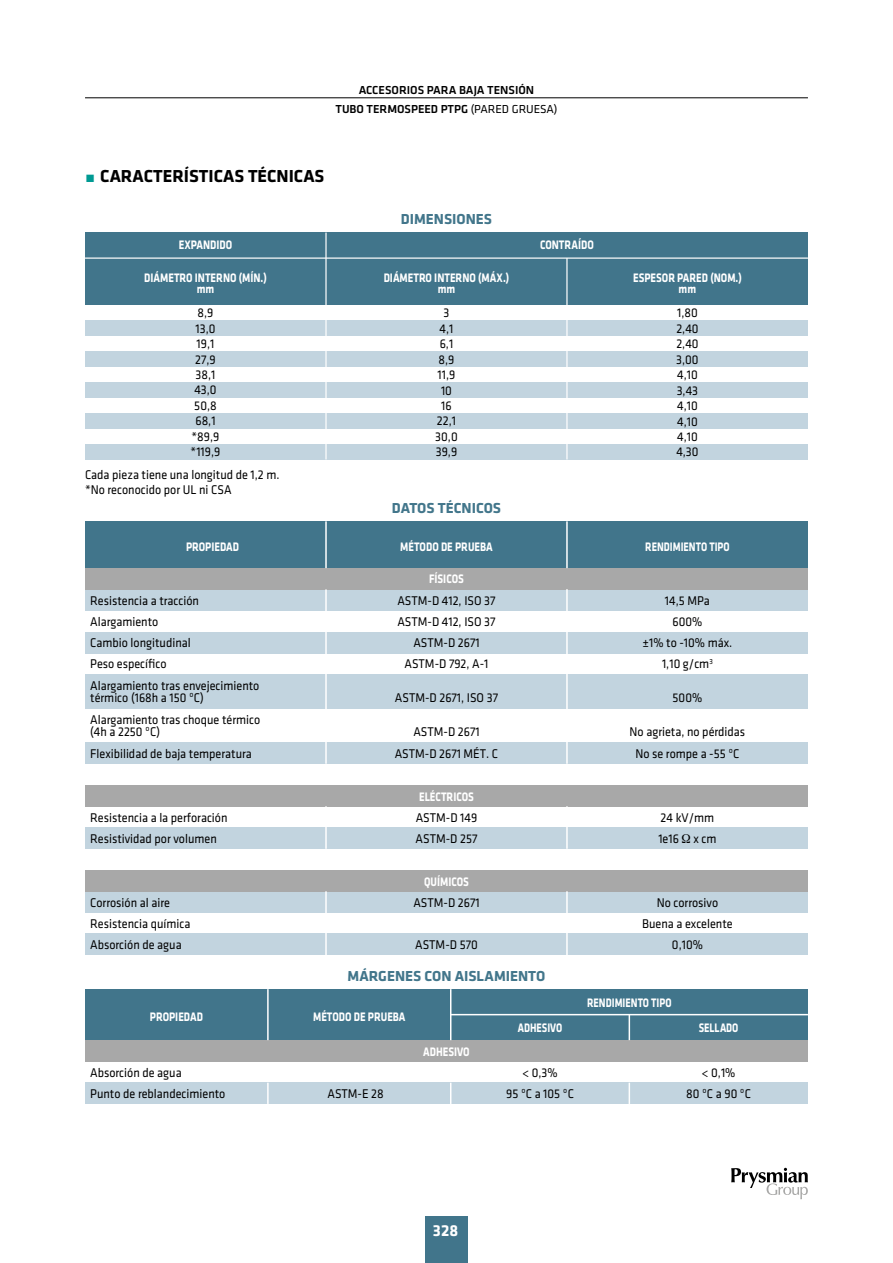
<style>
.page{position:relative;width:893px;height:1263px;background:#fff}
.page>*{position:absolute;margin:0;border:0;box-sizing:border-box;transform-origin:0 0}
.t1{font:700 18px "Klavika";color:#000}
.t2{font:700 16.5px "Klavika";color:#fefefe}
.t3{font:700 15px "Klavika";color:#42768b}
.t4{font:13.05px/15.5px "Klavika";color:#000;scale:.93 1}
.t5{font:700 12.75px/10.5px "Klavika";color:#fff;text-align:center;scale:.82 1}
.t6{font:700 12.75px "Klavika";color:#fff;scale:.79 1}
.t7{font:500 12px/19.2px "Klavika";color:#000;text-align:center}
.s1{font-weight:400}
</style>
<div class="page">
<svg style="left:731px;top:1168px;width:77px;height:31px"></svg>
<div style="left:85px;top:989px;width:723px;height:51px;background:#41758b"></div>
<div style="left:85px;top:1040px;width:723px;height:21px;background:#a8a8a8"></div>
<div style="left:85px;top:1083px;width:723px;height:21px;background:#c2d4df"></div>
<hr style="left:267px;top:989px;width:2px;height:51px;background:#fff">
<hr style="left:450px;top:989px;width:1px;height:51px;background:#fff">
<svg style="left:629px;top:1015px;width:1px;height:25px"></svg>
<hr style="left:451px;top:1014px;width:357px;height:1px;background:#fff">
<hr style="left:267px;top:1083px;width:2px;height:21px;background:#fff">
<svg style="left:450px;top:1083px;width:1px;height:21px"></svg>
<svg style="left:629px;top:1083px;width:1px;height:21px"></svg>
<div style="left:85px;top:521px;width:723px;height:47px;background:#41758b"></div>
<div style="left:85px;top:589px;width:723px;height:22px;background:#c2d4df"></div>
<div style="left:85px;top:632px;width:723px;height:21px;background:#c2d4df"></div>
<div style="left:85px;top:568px;width:723px;height:21px;background:#a8a8a8"></div>
<div style="left:85px;top:742px;width:723px;height:22px;background:#c2d4df"></div>
<div style="left:85px;top:674px;width:723px;height:34px;background:#c2d4df"></div>
<div style="left:85px;top:827px;width:723px;height:22px;background:#c2d4df"></div>
<div style="left:85px;top:785px;width:723px;height:21px;background:#a8a8a8"></div>
<div style="left:85px;top:891px;width:723px;height:21px;background:#c2d4df"></div>
<div style="left:85px;top:934px;width:723px;height:21px;background:#c2d4df"></div>
<div style="left:85px;top:870px;width:723px;height:21px;background:#a8a8a8"></div>
<hr style="left:325px;top:589px;width:2px;height:175px;background:#fff">
<hr style="left:566px;top:589px;width:2px;height:175px;background:#fff">
<hr style="left:325px;top:806px;width:2px;height:43px;background:#fff">
<hr style="left:566px;top:806px;width:2px;height:43px;background:#fff">
<hr style="left:325px;top:521px;width:2px;height:47px;background:#fff">
<hr style="left:566px;top:521px;width:2px;height:47px;background:#fff">
<hr style="left:325px;top:891px;width:2px;height:64px;background:#fff">
<hr style="left:566px;top:891px;width:2px;height:64px;background:#fff">
<div style="left:85px;top:258px;width:723px;height:47px;background:#41758b"></div>
<div style="left:85px;top:320px;width:723px;height:16px;background:#c2d4df"></div>
<div style="left:85px;top:351px;width:723px;height:16px;background:#c2d4df"></div>
<div style="left:85px;top:382px;width:723px;height:16px;background:#c2d4df"></div>
<div style="left:85px;top:413px;width:723px;height:16px;background:#c2d4df"></div>
<div style="left:85px;top:444px;width:723px;height:15px;background:#c2d4df"></div>
<div style="left:85px;top:233px;width:723px;height:25px;background:#41758b"></div>
<hr style="left:85px;top:257px;width:723px;height:2px;background:#fff">
<hr style="left:325px;top:233px;width:2px;height:226px;background:#fff">
<hr style="left:566px;top:258px;width:2px;height:201px;background:#fff">
<hr style="left:85px;top:97px;width:723px;height:1px;background:#000">
<div style="left:425px;top:1216px;width:43px;height:47px;background:#41758b"></div>
<p class="t7" style="left:335px;top:80px;width:224px">ACCESORIOS PARA BAJA TENSIÓN<br>TUBO TERMOSPEED PTPG <span class="s1">(PARED GRUESA)</span></p>
<h1 class="t1" style="left:100px;top:166px;width:226px">CARACTERÍSTICAS TÉCNICAS</h1>
<p class="t3" style="left:401px;top:211px;width:93px">DIMENSIONES</p>
<p class="t5" style="left:540px;top:239px;width:67px">CONTRAÍDO</p>
<p class="t5" style="left:179px;top:239px;width:67px">EXPANDIDO</p>
<p class="t5" style="left:144px;top:273px;width:151px">DIÁMETRO INTERNO (MÍN.) mm</p>
<p class="t5" style="left:384px;top:273px;width:155px">DIÁMETRO INTERNO (MÁX.) mm</p>
<p class="t5" style="left:633px;top:273px;width:134px">ESPESOR PARED (NOM.) mm</p>
<p class="t4" style="left:191px;top:305px;width:34px;text-align:center">8,9<br>13,0<br>19,1<br>27,9<br>38,1<br>43,0<br>50,8<br>68,1 *89,9 *119,9</p>
<p class="t4" style="left:435px;top:305px;width:26px;text-align:center">3<br>4,1<br>6,1<br>8,9<br>11,9<br>10<br>16<br>22,1<br>30,0<br>39,9</p>
<p class="t4" style="left:676px;top:305px;width:26px;text-align:justify">1,80<br>2,40<br>2,40<br>3,00<br>4,10<br>3,43<br>4,10<br>4,10<br>4,10<br>4,30</p>
<p class="t4" style="left:85px;top:468px;width:211px;line-height:15px">Cada pieza tiene una longitud de 1,2 m. *No reconocido por UL ni CSA</p>
<p class="t3" style="left:392px;top:500px;width:111px">DATOS TÉCNICOS</p>
<p class="t5" style="left:186px;top:541px;width:66px">PROPIEDAD</p>
<p class="t5" style="left:400px;top:541px;width:114px">MÉTODO DE PRUEBA</p>
<p class="t5" style="left:429px;top:574px;width:44px">FÍSICOS</p>
<p class="t6" style="left:645px;top:539px;width:108px">RENDIMIENTO TIPO</p>
<p class="t4" style="left:90px;top:593px;width:119px">Resistencia a tracción</p>
<p class="t4" style="left:397px;top:593px;width:107px">ASTM-D 412, ISO 37</p>
<p class="t4" style="left:665px;top:593px;width:50px">14,5 MPa</p>
<p class="t4" style="left:90px;top:614px;width:75px">Alargamiento</p>
<p class="t4" style="left:397px;top:614px;width:107px">ASTM-D 412, ISO 37</p>
<p class="t4" style="left:672px;top:614px;width:34px">600%</p>
<p class="t4" style="left:90px;top:635px;width:110px">Cambio longitudinal</p>
<p class="t4" style="left:413px;top:635px;width:73px">ASTM-D 2671</p>
<p class="t4" style="left:642px;top:635px;width:98px">±1% to -10% máx.</p>
<p class="t4" style="left:90px;top:657px;width:84px">Peso específico</p>
<p class="t4" style="left:404px;top:657px;width:92px">ASTM-D 792, A-1</p>
<p class="t4" style="left:662px;top:657px;width:56px">1,10 g/cm<sup>3</sup></p>
<p class="t4" style="left:90px;top:679px;width:183px;line-height:12.8px">Alargamiento tras envejecimiento térmico (168h a 150 ºC)</p>
<p class="t4" style="left:90px;top:713px;width:184px;line-height:12.8px">Alargamiento tras choque térmico (4h a 2250 ºC)</p>
<p class="t4" style="left:395px;top:691px;width:112px">ASTM-D 2671, ISO 37</p>
<p class="t4" style="left:673px;top:691px;width:33px">500%</p>
<p class="t4" style="left:413px;top:725px;width:73px">ASTM-D 2671</p>
<p class="t4" style="left:630px;top:725px;width:126px">No agrieta, no pérdidas</p>
<p class="t4" style="left:90px;top:746px;width:175px">Flexibilidad de baja temperatura</p>
<p class="t4" style="left:395px;top:746px;width:113px">ASTM-D 2671 MÉT. C</p>
<p class="t4" style="left:635px;top:746px;width:113px">No se rompe a -55 ºC</p>
<p class="t5" style="left:419px;top:792px;width:68px">ELÉCTRICOS</p>
<p class="t4" style="left:90px;top:810px;width:149px">Resistencia a la perforación</p>
<p class="t4" style="left:416px;top:810px;width:68px">ASTM-D 149</p>
<p class="t4" style="left:661px;top:810px;width:59px">24 kV/mm</p>
<p class="t4" style="left:90px;top:831px;width:138px">Resistividad por volumen</p>
<p class="t4" style="left:416px;top:831px;width:68px">ASTM-D 257</p>
<p class="t4" style="left:658px;top:831px;width:64px">1e16 x cm</p>
<p class="t5" style="left:424px;top:877px;width:56px">QUÍMICOS</p>
<p class="t4" style="left:90px;top:895px;width:87px">Corrosión al aire</p>
<p class="t4" style="left:413px;top:895px;width:73px">ASTM-D 2671</p>
<p class="t4" style="left:657px;top:895px;width:68px">No corrosivo</p>
<p class="t4" style="left:90px;top:916px;width:109px">Resistencia química</p>
<p class="t4" style="left:642px;top:916px;width:99px">Buena a excelente</p>
<p class="t4" style="left:90px;top:937px;width:100px">Absorción de agua</p>
<p class="t4" style="left:415px;top:937px;width:69px">ASTM-D 570</p>
<p class="t4" style="left:672px;top:937px;width:35px">0,10%</p>
<p class="t3" style="left:348px;top:967px;width:199px">MÁRGENES CON AISLAMIENTO</p>
<p class="t5" style="left:150px;top:1011px;width:66px">PROPIEDAD</p>
<p class="t5" style="left:313px;top:1011px;width:114px">MÉTODO DE PRUEBA</p>
<p class="t6" style="left:587px;top:996px;width:108px">RENDIMIENTO TIPO</p>
<p class="t5" style="left:423px;top:1047px;width:58px">ADHESIVO</p>
<p class="t6" style="left:518px;top:1021px;width:58px">ADHESIVO</p>
<p class="t6" style="left:699px;top:1021px;width:52px">SELLADO</p>
<p class="t4" style="left:90px;top:1065px;width:100px">Absorción de agua</p>
<p class="t4" style="left:522px;top:1065px;width:39px">&lt; 0,3%</p>
<p class="t4" style="left:702px;top:1065px;width:38px">&lt; 0,1%</p>
<p class="t4" style="left:90px;top:1086px;width:147px">Punto de reblandecimiento</p>
<p class="t4" style="left:327px;top:1086px;width:62px">ASTM-E 28</p>
<p class="t4" style="left:506px;top:1086px;width:74px">95 ºC a 105 ºC</p>
<p class="t4" style="left:686px;top:1086px;width:71px">80 ºC a 90 ºC</p>
<p class="t2" style="left:433px;top:1222px;width:27px">328</p>
</div>
